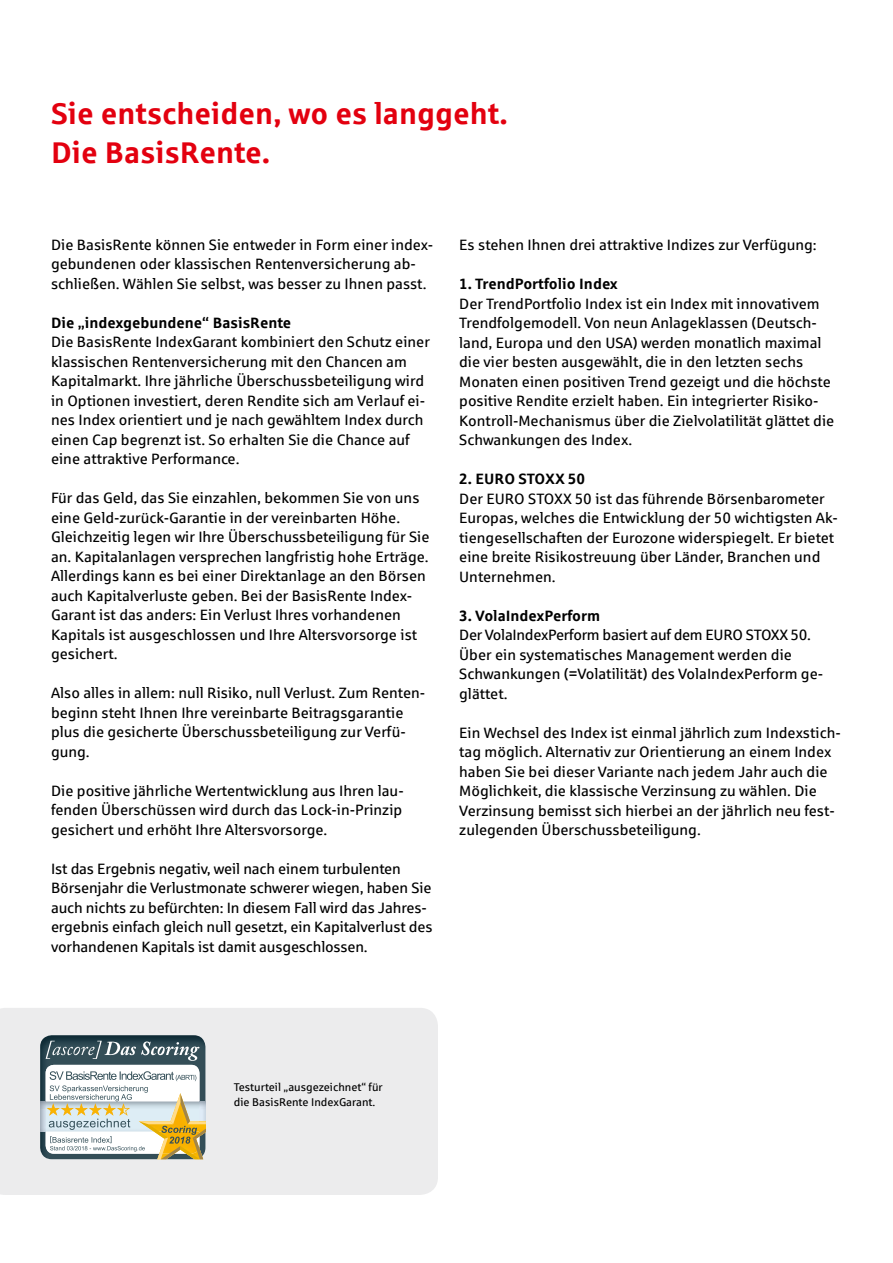
<style>
.page{position:relative;width:893px;height:1263px;background:#fff}
.page>*{position:absolute;margin:0;border:0;box-sizing:border-box;transform-origin:0 0}
.t1{font:700 30px/39px "Sparkasse Rg";color:#e3000f}
.t2{font:15px/19.5px "Sparkasse Rg";color:#000}
.t3{font:700 15px "Sparkasse Rg";color:#000}
.t4{font:11.25px/15px "Sparkasse Rg";color:#000}
</style>
<div class="page">
<div style="left:0;top:1008px;width:438px;height:187px;background:#ececed"></div>
<img style="left:40px;top:1035px;width:165px;height:124px">
<div style="left:46px;top:1065px;width:153px;height:89px;background:#fff;border-radius:8px"></div>
<svg style="left:46px;top:1041px;width:153px;height:20px"></svg>
<img style="left:40px;top:1101px;width:7px;height:30px">
<svg style="left:47px;top:1071px;width:159px;height:88px"></svg>
<h1 class="t1" style="left:51px;top:93px;width:458px">Sie entscheiden, wo es langgeht.<br>Die BasisRente.</h1>
<p class="t2" style="left:51px;top:234px;width:384px">Die BasisRente können Sie entweder in Form einer index&shy;gebundenen oder klassischen Rentenversicherung ab&shy;schließen. Wählen Sie selbst, was besser zu Ihnen passt.</p>
<p class="t3" style="left:51px;top:313px;width:242px">Die „indexgebundene“ BasisRente</p>
<p class="t2" style="left:51px;top:332px;width:380px">Die BasisRente IndexGarant kombiniert den Schutz einer klassischen Rentenversicherung mit den Chancen am Kapitalmarkt. Ihre jährliche Überschussbeteiligung wird in Optionen investiert, deren Rendite sich am Verlauf ei&shy;nes Index orientiert und je nach gewähltem Index durch einen Cap begrenzt ist. So erhalten Sie die Chance auf eine attraktive Performance.</p>
<p class="t2" style="left:51px;top:488px;width:380px">Für das Geld, das Sie einzahlen, bekommen Sie von uns eine Geld-zurück-Garantie in der vereinbarten Höhe.<br>Gleichzeitig legen wir Ihre Überschussbeteiligung für Sie an. Kapitalanlagen versprechen langfristig hohe Erträge.<br>Allerdings kann es bei einer Direktanlage an den Börsen auch Kapitalverluste geben. Bei der BasisRente Index-Garant ist das anders: Ein Verlust Ihres vorhandenen Kapitals ist ausgeschlossen und Ihre Altersvorsorge ist gesichert.</p>
<p class="t2" style="left:51px;top:683px;width:376px">Also alles in allem: null Risiko, null Verlust. Zum Renten&shy;beginn steht Ihnen Ihre vereinbarte Beitragsgarantie plus die gesicherte Überschussbeteiligung zur Verfü&shy;gung.</p>
<p class="t2" style="left:51px;top:780px;width:354px;text-align:justify">Die positive jährliche Wertentwicklung aus Ihren lau&shy;fenden Überschüssen wird durch das Lock-in-Prinzip gesichert und erhöht Ihre Altersvorsorge.</p>
<p class="t2" style="left:51px;top:858px;width:383px">Ist das Ergebnis negativ, weil nach einem turbulenten Börsenjahr die Verlustmonate schwerer wiegen, haben Sie auch nichts zu befürchten: In diesem Fall wird das Jahres&shy;ergebnis einfach gleich null gesetzt, ein Kapitalverlust des vorhandenen Kapitals ist damit ausgeschlossen.</p>
<p class="t2" style="left:459px;top:235px;width:359px">Es stehen Ihnen drei attraktive Indizes zur Verfügung:</p>
<p class="t3" style="left:459px;top:275px;width:160px">1. TrendPortfolio Index</p>
<p class="t2" style="left:459px;top:293px;width:377px">Der TrendPortfolio Index ist ein Index mit innovativem Trendfolgemodell. Von neun Anlageklassen (Deutsch&shy;land, Europa und den USA) werden monatlich maximal die vier besten ausgewählt, die in den letzten sechs Monaten einen positiven Trend gezeigt und die höchste positive Rendite erzielt haben. Ein integrierter Risiko-Kontroll-Mechanismus über die Zielvolatilität glättet die Schwankungen des Index.</p>
<p class="t3" style="left:459px;top:470px;width:127px">2. EURO STOXX 50</p>
<p class="t2" style="left:459px;top:488px;width:380px">Der EURO STOXX 50 ist das führende Börsenbarometer Europas, welches die Entwicklung der 50 wichtigsten Ak&shy;tiengesellschaften der Eurozone widerspiegelt. Er bietet eine breite Risikostreuung über Länder, Branchen und Unternehmen.</p>
<p class="t3" style="left:459px;top:606px;width:142px">3. VolaIndexPerform</p>
<p class="t2" style="left:459px;top:625px;width:365px">Der VolaIndexPerform basiert auf dem EURO STOXX 50.<br>Über ein systematisches Management werden die Schwankungen (=Volatilität) des VolaIndexPerform ge&shy;glättet.</p>
<p class="t2" style="left:459px;top:722px;width:383px">Ein Wechsel des Index ist einmal jährlich zum Indexstich&shy;tag möglich. Alternativ zur Orientierung an einem Index haben Sie bei dieser Variante nach jedem Jahr auch die Möglichkeit, die klassische Verzinsung zu wählen. Die Verzinsung bemisst sich hierbei an der jährlich neu fest&shy;zulegenden Überschussbeteiligung.</p>
<p class="t4" style="left:234px;top:1079px;width:150px">Testurteil „ausgezeichnet“ für die BasisRente IndexGarant.</p>
</div>
